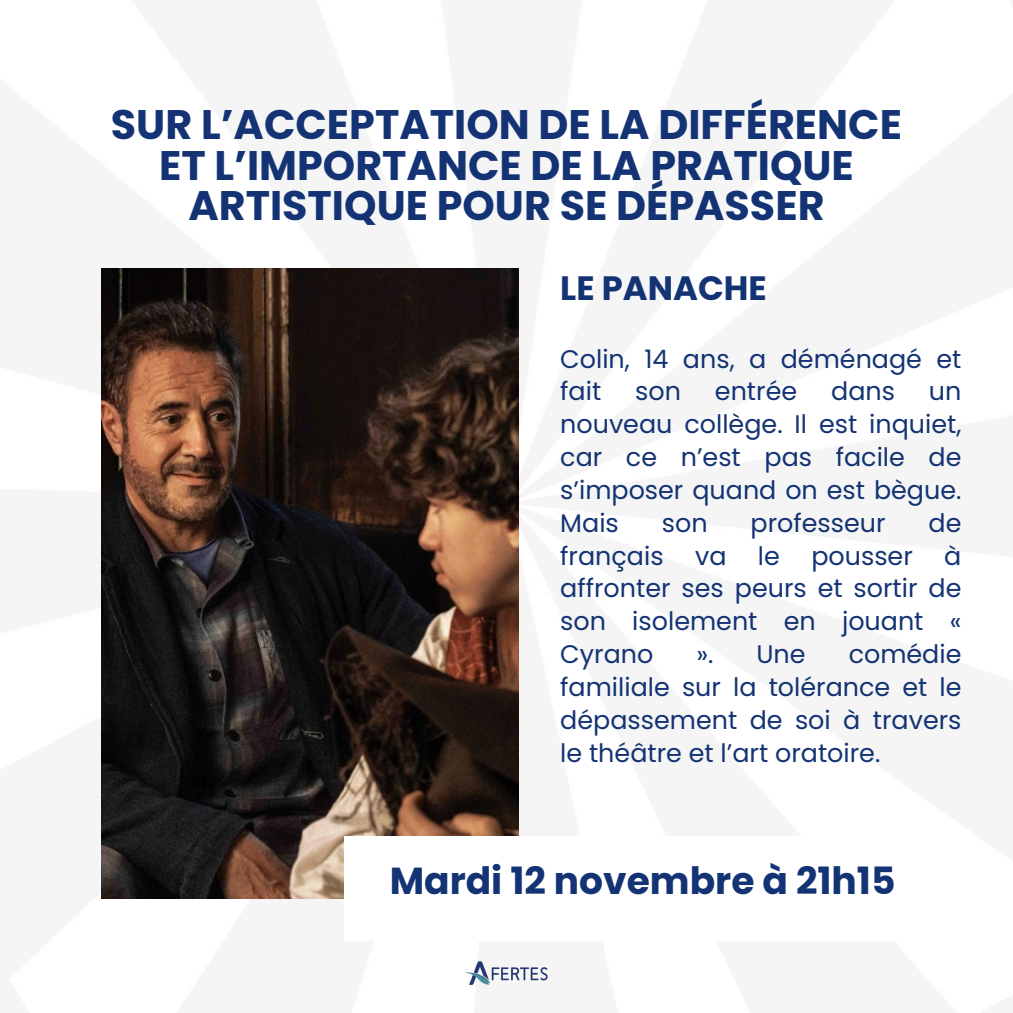
<style>
.page{position:relative;width:1013px;height:1013px;background:#fff}
.page>*{position:absolute;margin:0;border:0;box-sizing:border-box;transform-origin:0 0}
.t1{font:700 41.25px/40.2px "Poppins";color:#133374;text-align:center}
.t2{font:700 37.62px "Poppins";color:#133374}
.t3{font:700 33.75px "Poppins";color:#133374}
.t4{font:25.38px/32.8px "Poppins";color:#133374;text-align:justify}
</style>
<div class="page">
<img style="left:101px;top:269px;width:417px;height:629px">
<div style="left:344px;top:836px;width:617px;height:105px;background:#fff"></div>
<img style="left:465px;top:961px;width:83px;height:24px">
<p class="t1" style="left:111px;top:105px;width:792px">SUR L’ACCEPTATION DE LA DIFFÉRENCE<br>ET L’IMPORTANCE DE LA PRATIQUE<br>ARTISTIQUE POUR SE DÉPASSER</p>
<p class="t3" style="left:560px;top:265px;width:208px">LE PANACHE</p>
<h3 class="t4" style="left:560px;top:342px;width:403px">Colin, 14 ans, a déménagé et fait</h3>
<h3 class="t4" style="left:635px;top:375px;width:47px">son</h3>
<h3 class="t4" style="left:715px;top:375px;width:84px">entrée</h3>
<h3 class="t4" style="left:831px;top:375px;width:65px">dans</h3>
<h3 class="t4" style="left:560px;top:375px;width:403px;text-indent:369px">un nouveau collège. Il est inquiet, car ce n’est pas facile de s’imposer quand on est bègue.<br>Mais</h3>
<h3 class="t4" style="left:661px;top:506px;width:47px">son</h3>
<h3 class="t4" style="left:750px;top:506px;width:137px">professeur</h3>
<h3 class="t4" style="left:560px;top:506px;width:403px;text-indent:368px">de français va le pousser à affronter ses peurs et sortir de son isolement en jouant « Cyrano</h3>
<h3 class="t4" style="left:560px;top:638px;width:403px;text-indent:288px">comédie familiale sur la tolérance et le dépassement de soi à travers le théâtre et l’art oratoire.</h3>
<h3 class="t4" style="left:696px;top:638px;width:19px">».</h3>
<h3 class="t4" style="left:756px;top:638px;width:51px">Une</h3>
<h2 class="t2" style="left:389px;top:855px;width:507px">Mardi 12 novembre à 21h15</h2>
</div>
